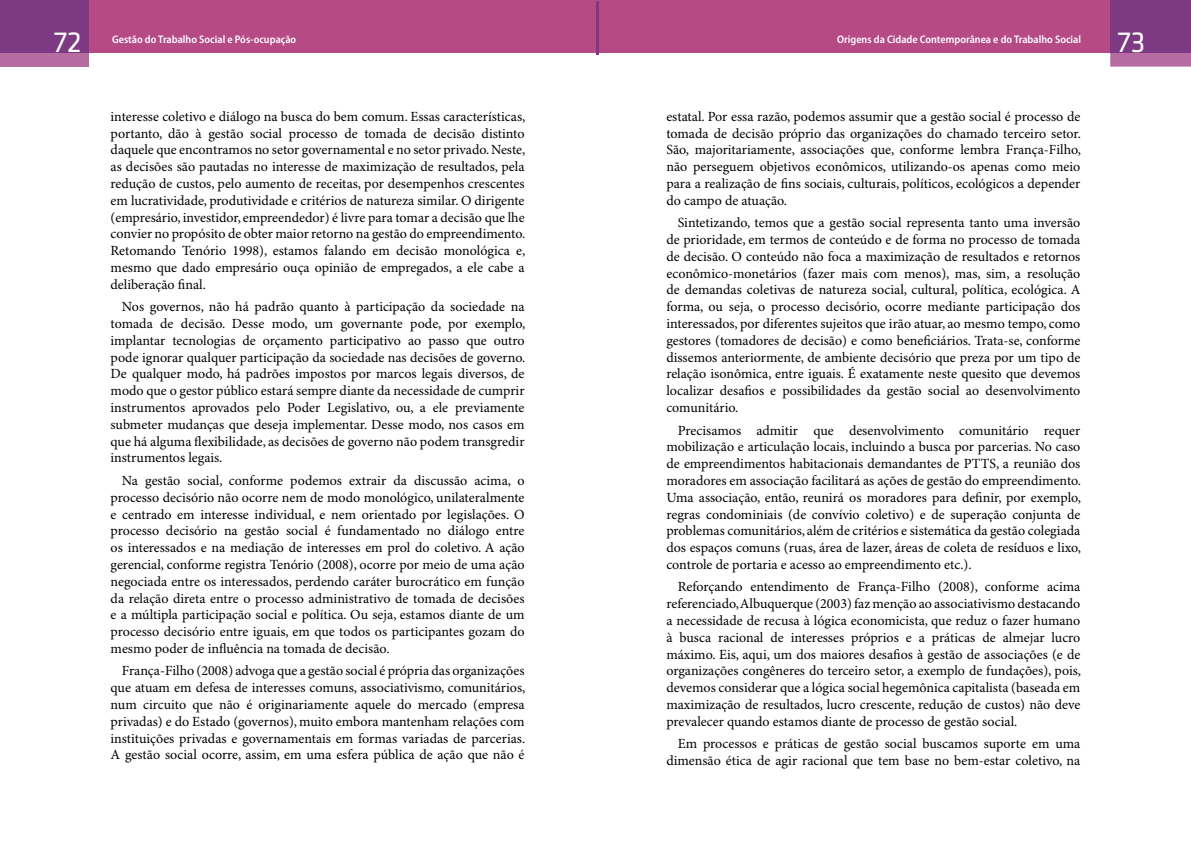
<style>
.page{position:relative;width:1191px;height:842px;background:#fff}
.page>*{position:absolute;margin:0;border:0;box-sizing:border-box;transform-origin:0 0}
.t1{font:30px "Klavika";color:#fff}
.t2{font:14px/16.8px "Minion Pro";color:#000;text-align:justify}
.t3{font:600 semi-condensed 11px "Myriad Pro";color:#fff}
</style>
<div class="page">
<div style="left:0;top:0;width:1110px;height:52px;background:#b54a85"></div>
<hr style="left:596px;top:1px;width:2px;height:54px;background:#7d3981">
<div style="left:0;top:0;width:89px;height:67px;background:#b56da1"></div>
<div style="left:0;top:0;width:89px;height:52px;background:#7d3981"></div>
<svg style="left:1110px;top:52px;width:81px;height:15px"></svg>
<div style="left:1110px;top:0;width:81px;height:52px;background:#7d3981"></div>
<h1 class="t1" style="left:54px;top:26px;width:29px">72</h1>
<h1 class="t1" style="left:1117px;top:27px;width:29px">73</h1>
<p class="t3" style="left:112px;top:34px;width:186px">Gestão do Trabalho Social e Pós-ocupação</p>
<p class="t3" style="left:837px;top:34px;width:245px">Origens da Cidade Contemporânea e do Trabalho Social</p>
<p class="t2" style="left:111px;top:108px;width:416px">interesse coletivo e diálogo na busca do bem comum. Essas características, portanto, dão à gestão social processo de tomada de decisão distinto daquele que encontramos no setor governamental e no setor privado. Neste, as decisões são pautadas no interesse de maximização de resultados, pela redução de custos, pelo aumento de receitas, por desempenhos crescentes em lucratividade, produtividade e critérios de natureza similar. O dirigente (empresário, investidor, empreendedor) é livre para tomar a decisão que lhe convier no propósito de obter maior retorno na gestão do empreendimento.<br>Retomando Tenório 1998), estamos falando em decisão monológica e, mesmo que dado empresário ouça opinião de empregados, a ele cabe a deliberação final.</p>
<p class="t2" style="left:111px;top:299px;width:416px;text-indent:11px">Nos governos, não há padrão quanto à participação da sociedade na tomada de decisão. Desse modo, um governante pode, por exemplo, implantar tecnologias de orçamento participativo ao passo que outro pode ignorar qualquer participação da sociedade nas decisões de governo.<br>De qualquer modo, há padrões impostos por marcos legais diversos, de modo que o gestor público estará sempre diante da necessidade de cumprir instrumentos aprovados pelo Poder Legislativo, ou, a ele previamente submeter mudanças que deseja implementar. Desse modo, nos casos em que há alguma flexibilidade, as decisões de governo não podem transgredir instrumentos legais.</p>
<p class="t2" style="left:111px;top:473px;width:415px;text-indent:11px">Na gestão social, conforme podemos extrair da discussão acima, o processo decisório não ocorre nem de modo monológico, unilateralmente e centrado em interesse individual, e nem orientado por legislações. O processo decisório na gestão social é fundamentado no diálogo entre os interessados e na mediação de interesses em prol do coletivo. A ação gerencial, conforme registra Tenório (2008), ocorre por meio de uma ação negociada entre os interessados, perdendo caráter burocrático em função da relação direta entre o processo administrativo de tomada de decisões e a múltipla participação social e política. Ou seja, estamos diante de um processo decisório entre iguais, em que todos os participantes gozam do mesmo poder de influência na tomada de decisão.</p>
<p class="t2" style="left:111px;top:663px;width:416px;text-indent:11px">França-Filho (2008) advoga que a gestão social é própria das organizações que atuam em defesa de interesses comuns, associativismo, comunitários, num circuito que não é originariamente aquele do mercado (empresa privadas) e do Estado (governos), muito embora mantenham relações com instituições privadas e governamentais em formas variadas de parcerias.<br>A gestão social ocorre, assim, em uma esfera pública de ação que não é</p>
<p class="t2" style="left:666px;top:108px;width:416px">estatal. Por essa razão, podemos assumir que a gestão social é processo de tomada de decisão próprio das organizações do chamado terceiro setor.<br>São, majoritariamente, associações que, conforme lembra França-Filho, não perseguem objetivos econômicos, utilizando-os apenas como meio para a realização de fins sociais, culturais, políticos, ecológicos a depender do campo de atuação.</p>
<p class="t2" style="left:666px;top:215px;width:415px;text-indent:11px">Sintetizando, temos que a gestão social representa tanto uma inversão de prioridade, em termos de conteúdo e de forma no processo de tomada de decisão. O conteúdo não foca a maximização de resultados e retornos econômico-monetários (fazer mais com menos), mas, sim, a resolução de demandas coletivas de natureza social, cultural, política, ecológica. A forma, ou seja, o processo decisório, ocorre mediante participação dos interessados, por diferentes sujeitos que irão atuar, ao mesmo tempo, como gestores (tomadores de decisão) e como beneficiários. Trata-se, conforme dissemos anteriormente, de ambiente decisório que preza por um tipo de relação isonômica, entre iguais. É exatamente neste quesito que devemos localizar desafios e possibilidades da gestão social ao desenvolvimento comunitário.</p>
<p class="t2" style="left:666px;top:422px;width:416px;text-indent:11px">Precisamos admitir que desenvolvimento comunitário requer mobilização e articulação locais, incluindo a busca por parcerias. No caso de empreendimentos habitacionais demandantes de PTTS, a reunião dos moradores em associação facilitará as ações de gestão do empreendimento.<br>Uma associação, então, reunirá os moradores para definir, por exemplo, regras condominiais (de convívio coletivo) e de superação conjunta de problemas comunitários, além de critérios e sistemática da gestão colegiada dos espaços comuns (ruas, área de lazer, áreas de coleta de resíduos e lixo, controle de portaria e acesso ao empreendimento etc.).</p>
<p class="t2" style="left:666px;top:579px;width:416px;text-indent:11px">Reforçando entendimento de França-Filho (2008), conforme acima referenciado, Albuquerque (2003) faz menção ao associativismo destacando a necessidade de recusa à lógica economicista, que reduz o fazer humano à busca racional de interesses próprios e a práticas de almejar lucro máximo. Eis, aqui, um dos maiores desafios à gestão de associações (e de organizações congêneres do terceiro setor, a exemplo de fundações), pois, devemos considerar que a lógica social hegemônica capitalista (baseada em maximização de resultados, lucro crescente, redução de custos) não deve prevalecer quando estamos diante de processo de gestão social.</p>
<p class="t2" style="left:666px;top:736px;width:415px;text-align:right">Em processos e práticas de gestão social buscamos suporte em uma dimensão ética de agir racional que tem base no bem-estar coletivo, na</p>
</div>
